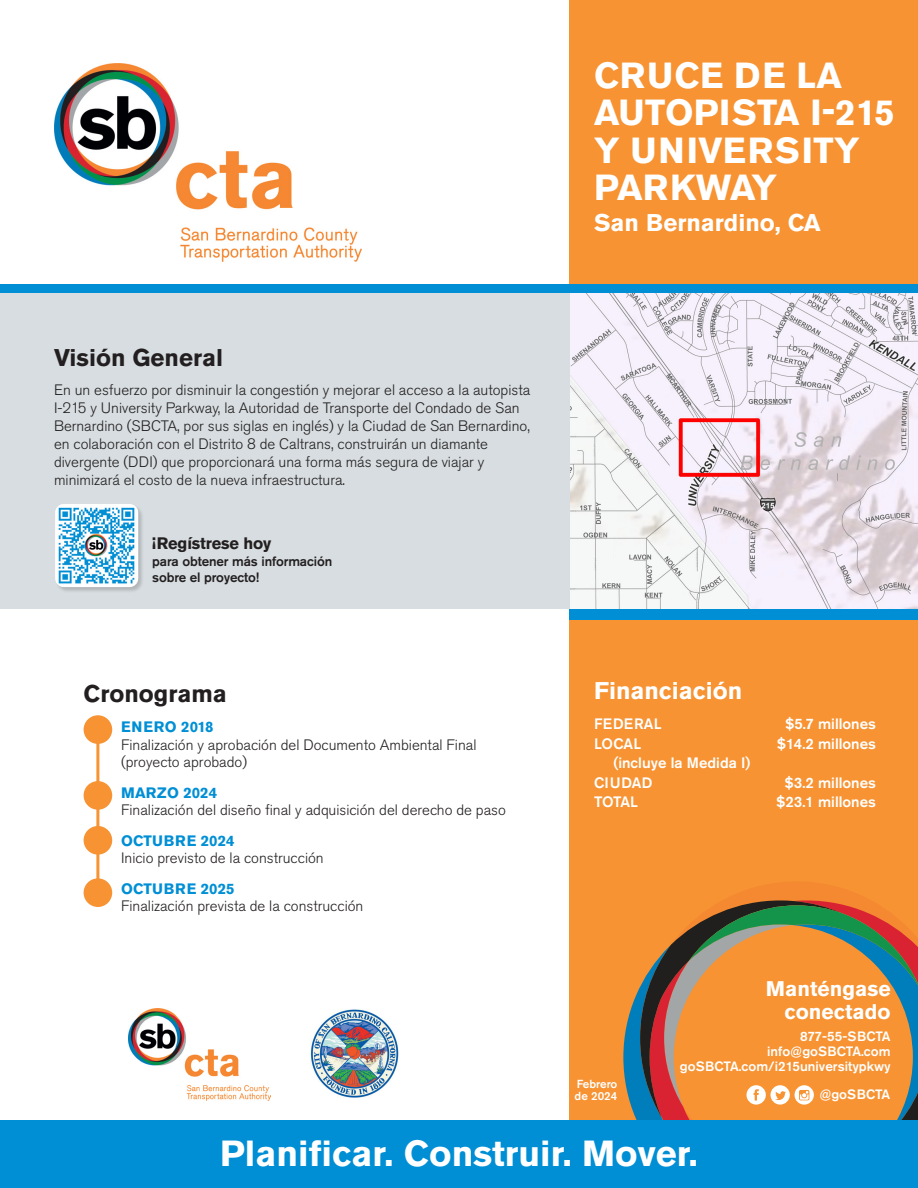
<style>
.page{position:relative;width:918px;height:1188px;background:#fff}
.page>*{position:absolute;margin:0;border:0;box-sizing:border-box;transform-origin:0 0}
.t1{font:700 36px/37.5px "Akzidenz Grotesk Pro";color:#fff}
.t2{font:700 24px "Akzidenz Grotesk Pro";color:#fff}
.t3{font:700 24px "Akzidenz Grotesk Pro";color:#231f20}
.t4{font:700 21px/22.5px "Akzidenz Grotesk Pro";color:#fff;text-align:right}
.t5{font:700 16.5px "Akzidenz Grotesk Pro";letter-spacing:-.01em;color:#231f20}
.t6{font:300 15px/18px "Akzidenz Grotesk Pro";color:#231f20}
.t7{font:500 15px "Akzidenz Grotesk Pro";color:#fff}
.t8{font:500 15px "Akzidenz Grotesk Pro";letter-spacing:.02em;color:#fff}
.t9{font:500 13.5px "Akzidenz Grotesk Pro";color:#fff}
.t10{font:500 13.5px/16.5px "Akzidenz Grotesk Pro";letter-spacing:-.01em;color:#231f20}
.t11{font:500 13.5px "Akzidenz Grotesk Pro";letter-spacing:-.02em;color:#fff}
.t12{font:500 11.7px/12px "Akzidenz Grotesk Pro";color:#fff}
.s1{font-weight:700;color:#008fd5}
</style>
<div class="page">
<div style="left:569px;top:0;width:349px;height:1188px;background:#f79332"></div>
<div style="left:0;top:284px;width:918px;height:318px;background:#008fd5"></div>
<img style="left:569px;top:294px;width:349px;height:315px">
<div style="left:569px;top:609px;width:349px;height:11px;background:#008fd5"></div>
<div style="left:0;top:294px;width:569px;height:315px;background:#d7dde0"></div>
<img style="left:55px;top:64px;width:307px;height:198px">
<div style="left:84px;top:715px;width:28px;height:29px;background:#f79332;border-radius:50%"></div>
<div style="left:84px;top:781px;width:28px;height:29px;background:#f79332;border-radius:50%"></div>
<div style="left:84px;top:826px;width:28px;height:29px;background:#f79332;border-radius:50%"></div>
<div style="left:84px;top:878px;width:28px;height:29px;background:#f79332;border-radius:50%"></div>
<hr style="left:96px;top:730px;width:3px;height:163px;background:#f79332">
<svg style="left:623px;top:900px;width:295px;height:220px"></svg>
<div style="left:0;top:1120px;width:918px;height:68px;background:#008fd5"></div>
<img style="left:129px;top:1009px;width:141px;height:91px">
<img style="left:310px;top:1009px;width:89px;height:89px">
<div style="left:55px;top:504px;width:89px;height:89px;background:#231f20;opacity:.2"></div>
<div style="left:55px;top:504px;width:83px;height:83px;background:#fff;border-radius:9px"></div>
<img style="left:56px;top:505px;width:82px;height:82px">
<p class="t3" style="left:54px;top:342px;width:171px">Visión General</p>
<p class="t6" style="left:54px;top:381px;width:478px">En un esfuerzo por disminuir la congestión y mejorar el acceso a la autopista I-215 y University Parkway, la Autoridad de Transporte del Condado de San Bernardino (SBCTA, por sus siglas en inglés) y la Ciudad de San Bernardino, en colaboración con el Distrito 8 de Caltrans, construirán un diamante divergente (DDI) que proporcionará una forma más segura de viajar y minimizará el costo de la nueva infraestructura.</p>
<p class="t5" style="left:152px;top:533px;width:121px">¡Regístrese hoy</p>
<p class="t10" style="left:152px;top:552px;width:181px">para obtener más información sobre el proyecto!</p>
<p class="t3" style="left:84px;top:678px;width:145px">Cronograma</p>
<p class="t6" style="left:121px;top:719px;width:357px;line-height:17.2px"><span class="s1">ENERO 2018<br></span>Finalización y aprobación del Documento Ambiental Final (proyecto aprobado)</p>
<p class="t6" style="left:121px;top:784px;width:386px;line-height:17.2px"><span class="s1">MARZO 2024<br></span>Finalización del diseño final y adquisición del derecho de paso</p>
<p class="t6" style="left:121px;top:832px;width:204px;line-height:17.2px"><span class="s1">OCTUBRE 2024<br></span>Inicio previsto de la construcción</p>
<p class="t6" style="left:121px;top:880px;width:244px;line-height:17.2px"><span class="s1">OCTUBRE 2025<br></span>Finalización prevista de la construcción</p>
<p class="t1" style="left:594px;top:56px;width:302px">CRUCE DE LA<br>AUTOPISTA I-215<br>Y UNIVERSITY<br>PARKWAY</p>
<p class="t2" style="left:594px;top:207px;width:228px">San Bernardino, CA</p>
<p class="t2" style="left:594px;top:675px;width:150px">Financiación</p>
<p class="t8" style="left:594px;top:714px;width:69px">FEDERAL</p>
<p class="t7" style="left:785px;top:714px;width:92px">$5.7 millones</p>
<p class="t7" style="left:594px;top:734px;width:49px">LOCAL</p>
<p class="t7" style="left:777px;top:734px;width:101px">$14.2 millones</p>
<p class="t7" style="left:614px;top:753px;width:139px">(incluye la Medida I)</p>
<p class="t7" style="left:594px;top:773px;width:60px">CIUDAD</p>
<p class="t7" style="left:785px;top:773px;width:93px">$3.2 millones</p>
<p class="t7" style="left:594px;top:792px;width:46px">TOTAL</p>
<p class="t7" style="left:776px;top:792px;width:101px">$23.1 millones</p>
<p class="t4" style="left:766px;top:978px;width:126px">Manténgase conectado</p>
<p class="t11" style="left:800px;top:1027px;width:92px">877-55-SBCTA</p>
<p class="t9" style="left:767px;top:1042px;width:125px">info@goSBCTA.com</p>
<p class="t9" style="left:680px;top:1057px;width:212px">goSBCTA.com/i215universitypkwy</p>
<p class="t12" style="left:575px;top:1078px;width:44px">Febrero de 2024</p>
<p class="t1" style="left:220px;top:1134px;width:479px">Planificar. Construir. Mover.</p>
<p class="t9" style="left:819px;top:1086px;width:72px">@goSBCTA</p>
</div>
